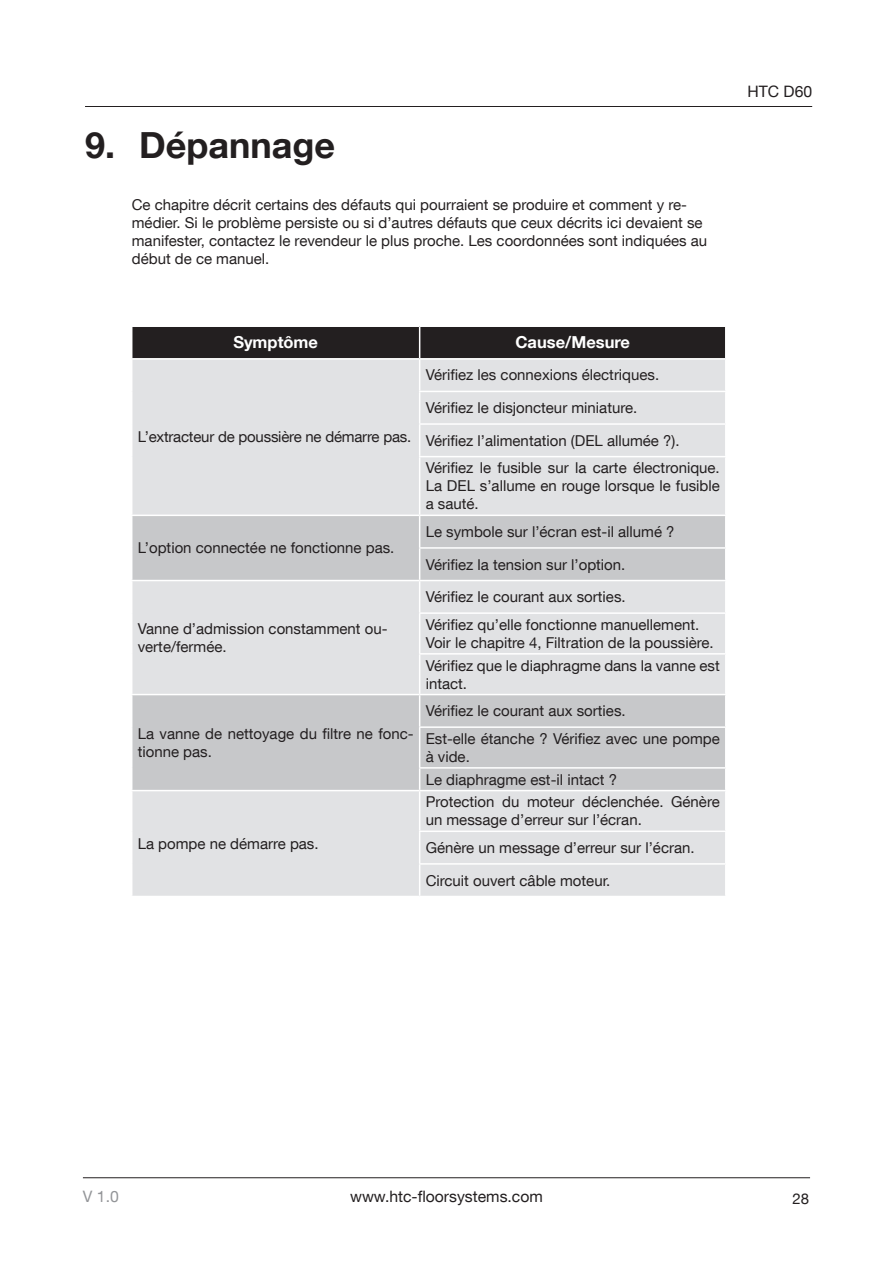
<style>
.page{position:relative;width:893px;height:1263px;background:#fff}
.page>*{position:absolute;margin:0;border:0;box-sizing:border-box;transform-origin:0 0}
.t1{font:700 36px "Helvetica Neue LT Com";color:#231f20}
.Tabell_Rubrik_Text_c{font:700 16.5px "Helvetica Neue LT Com";color:#fff}
.t2{font:15.75px "Helvetica Neue LT Com";color:#231f20}
.t3{font:15.75px "Helvetica Neue LT Com";color:#939598}
.Tabell_Text{font:15px/18px "Helvetica Neue LT Com";color:#231f20}
.KAB_bodytext{font:15px/18px "Helvetica Neue LT Com";color:#231f20}
</style>
<div class="page">
<hr style="left:85px;top:106px;width:727px;height:1px;background:#231f20">
<hr style="left:83px;top:1177px;width:727px;height:1px;background:#231f20">
<div style="left:132px;top:327px;width:593px;height:31px;background:#231f20"></div>
<div style="left:132px;top:360px;width:593px;height:536px;background:#e1e2e4"></div>
<svg style="left:132px;top:516px;width:593px;height:274px;background:#d2d3d5"></svg>
<hr style="left:419px;top:327px;width:1px;height:31px;background:#fff">
<hr style="left:419px;top:360px;width:1px;height:31px;background:#fff">
<hr style="left:419px;top:391px;width:307px;height:1px;background:#fff">
<hr style="left:419px;top:392px;width:1px;height:31px;background:#fff">
<hr style="left:419px;top:423px;width:307px;height:2px;background:#fff">
<hr style="left:419px;top:425px;width:1px;height:31px;background:#fff">
<hr style="left:419px;top:456px;width:307px;height:1px;background:#fff">
<hr style="left:419px;top:457px;width:1px;height:58px;background:#fff">
<hr style="left:131px;top:515px;width:289px;height:1px;background:#fff">
<hr style="left:420px;top:515px;width:306px;height:1px;background:#fff">
<hr style="left:419px;top:516px;width:1px;height:31px;background:#fff">
<hr style="left:419px;top:547px;width:307px;height:2px;background:#fff">
<hr style="left:419px;top:549px;width:1px;height:31px;background:#fff">
<hr style="left:131px;top:580px;width:289px;height:1px;background:#fff">
<hr style="left:420px;top:580px;width:306px;height:1px;background:#fff">
<hr style="left:419px;top:581px;width:1px;height:31px;background:#fff">
<hr style="left:419px;top:612px;width:307px;height:2px;background:#fff">
<hr style="left:419px;top:614px;width:1px;height:39px;background:#fff">
<hr style="left:419px;top:653px;width:307px;height:2px;background:#fff">
<hr style="left:419px;top:655px;width:1px;height:39px;background:#fff">
<hr style="left:131px;top:694px;width:289px;height:1px;background:#fff">
<hr style="left:420px;top:694px;width:306px;height:1px;background:#fff">
<hr style="left:419px;top:695px;width:1px;height:31px;background:#fff">
<hr style="left:419px;top:726px;width:307px;height:2px;background:#fff">
<hr style="left:419px;top:728px;width:1px;height:39px;background:#fff">
<hr style="left:419px;top:767px;width:307px;height:2px;background:#fff">
<svg style="left:419px;top:769px;width:1px;height:21px"></svg>
<hr style="left:131px;top:790px;width:289px;height:1px;background:#fff">
<hr style="left:420px;top:790px;width:306px;height:1px;background:#fff">
<hr style="left:419px;top:791px;width:1px;height:39px;background:#fff">
<hr style="left:419px;top:830px;width:307px;height:2px;background:#fff">
<hr style="left:419px;top:832px;width:1px;height:31px;background:#fff">
<hr style="left:419px;top:863px;width:307px;height:2px;background:#fff">
<hr style="left:419px;top:865px;width:1px;height:31px;background:#fff">
<p class="t1" style="left:85px;top:122px;width:252px">9. Dépannage</p>
<p class="KAB_bodytext" style="left:132px;top:195px;width:577px">Ce chapitre décrit certains des défauts qui pourraient se produire et comment y re&shy;médier. Si le problème persiste ou si d’autres défauts que ceux décrits ici devaient se manifester, contactez le revendeur le plus proche. Les coordonnées sont indiquées au début de ce manuel.</p>
<p class="Tabell_Rubrik_Text_c" style="left:233px;top:332px;width:86px">Symptôme</p>
<p class="Tabell_Rubrik_Text_c" style="left:515px;top:332px;width:116px">Cause/Mesure</p>
<p class="Tabell_Text" style="left:138px;top:428px;width:275px">L’extracteur de poussière ne démarre pas.</p>
<p class="Tabell_Text" style="left:138px;top:539px;width:258px">L’option connectée ne fonctionne pas.</p>
<p class="Tabell_Text" style="left:138px;top:619px;width:251px">Vanne d’admission constamment ou&shy;verte/fermée.</p>
<p class="Tabell_Text" style="left:138px;top:724px;width:277px">La vanne de nettoyage du filtre ne fonc&shy;tionne pas.</p>
<p class="Tabell_Text" style="left:138px;top:834px;width:182px">La pompe ne démarre pas.</p>
<p class="Tabell_Text" style="left:426px;top:366px;width:235px">Vérifiez les connexions électriques.</p>
<p class="Tabell_Text" style="left:426px;top:398px;width:213px">Vérifiez le disjoncteur miniature.</p>
<p class="Tabell_Text" style="left:426px;top:431px;width:255px">Vérifiez l’alimentation (DEL allumée ?).</p>
<p class="Tabell_Text" style="left:426px;top:459px;width:296px;text-align:justify">Vérifiez le fusible sur la carte électronique.<br>La DEL s’allume en rouge lorsque le fusible a sauté.</p>
<p class="Tabell_Text" style="left:426px;top:522px;width:250px">Le symbole sur l’écran est-il allumé ?</p>
<p class="Tabell_Text" style="left:426px;top:555px;width:201px">Vérifiez la tension sur l’option.</p>
<p class="Tabell_Text" style="left:426px;top:587px;width:201px">Vérifiez le courant aux sorties.</p>
<p class="Tabell_Text" style="left:426px;top:615px;width:275px">Vérifiez qu’elle fonctionne manuellement.</p>
<p class="Tabell_Text" style="left:426px;top:633px;width:290px">Voir le chapitre 4, Filtration de la poussière.</p>
<p class="Tabell_Text" style="left:426px;top:656px;width:296px">Vérifiez que le diaphragme dans la vanne est intact.</p>
<p class="Tabell_Text" style="left:426px;top:701px;width:201px">Vérifiez le courant aux sorties.</p>
<p class="Tabell_Text" style="left:426px;top:729px;width:296px">Est-elle étanche ? Vérifiez avec une pompe à vide.</p>
<p class="Tabell_Text" style="left:426px;top:770px;width:193px">Le diaphragme est-il intact ?</p>
<p class="Tabell_Text" style="left:426px;top:793px;width:296px">Protection du moteur déclenchée. Génère un message d’erreur sur l’écran.</p>
<p class="Tabell_Text" style="left:426px;top:838px;width:270px">Génère un message d’erreur sur l’écran.</p>
<p class="Tabell_Text" style="left:426px;top:871px;width:186px">Circuit ouvert câble moteur.</p>
<p class="t2" style="left:747px;top:82px;width:66px">HTC D60</p>
<p class="t3" style="left:83px;top:1187px;width:37px">V 1.0</p>
<p class="t2" style="left:350px;top:1187px;width:194px">www.htc-floorsystems.com</p>
<p class="KAB_bodytext" style="left:792px;top:1189px;width:18px">28</p>
</div>
